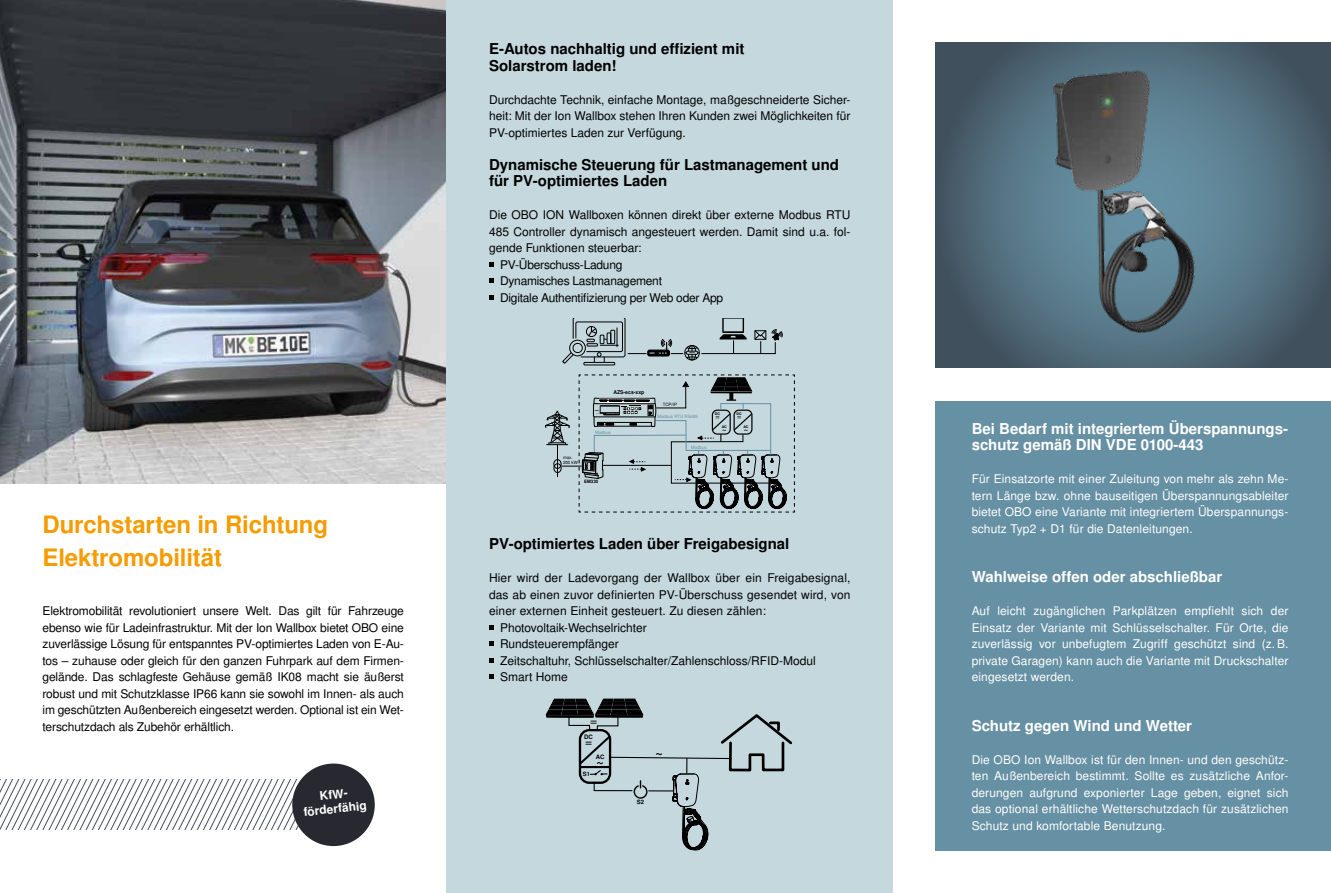
<style>
.page{position:relative;width:1331px;height:893px;background:#fff}
.page>*{position:absolute;margin:0;border:0;box-sizing:border-box;transform-origin:0 0}
.t1{font:700 24px/33px "Nimbus San LOT";letter-spacing:-.005em;color:#f59c00}
.t2{font:700 15px/16.5px "Nimbus San LOT";color:#000}
.t3{font:700 15px/16.5px "Nimbus San LOT";color:#fff}
.t4{font:700 12.6px "Nimbus San LOT";color:#000}
.t5{font:12.15px "Nimbus San LOT";color:#000}
.t6{font:12px/16.5px "Nimbus San LOT";color:#000;text-align:justify}
.t7{font:12px/16.5px "Nimbus San LOT";letter-spacing:.01em;color:#fff;text-align:justify}
.t8{font:12px/16.5px "Nimbus San LOT";letter-spacing:-.02em;color:#000}
.t9{font:700 12px/14.4px "Nimbus San LOT";color:#fff;text-align:center}
.t10{font:700 7.5px "Nimbus San LOT";color:#000}
.t11{font:7.2px "Nimbus San LOT";color:#000}
.t12{font:700 6.15px "Nimbus San LOT";color:#000}
.t13{font:700 5.85px "Nimbus San LOT";color:#000}
.t14{font:700 5.1px "Nimbus San LOT";color:#000}
.t15{font:700 4.5px "Nimbus San LOT";color:#000}
.t16{font:4.35px "Nimbus San LOT";color:#6690a3}
.t17{font:4.35px/5.2px "Nimbus San LOT";color:#000}
.t18{font:700 3.6px "Nimbus San LOT";letter-spacing:-.015em;color:#000}
.t19{font:700 1.8px "Nimbus San LOT";color:#000;scale:1.3 1}
</style>
<div class="page">
<svg style="left:935px;top:43px;width:396px;height:325px;background:#4e6776"></svg>
<img style="left:1050px;top:70px;width:149px;height:264px">
<div style="left:935px;top:401px;width:396px;height:449px;background:#6690a3"></div>
<img style="left:0;top:0;width:446px;height:483px">
<svg style="left:0;top:780px;width:299px;height:50px"></svg>
<div style="left:446px;top:0;width:447px;height:893px;background:#c4d8de"></div>
<div style="left:292px;top:764px;width:83px;height:82px;background:#272830;border-radius:50%"></div>
<svg style="left:562px;top:318px;width:220px;height:47px"></svg>
<svg style="left:545px;top:375px;width:250px;height:138px"></svg>
<svg style="left:546px;top:699px;width:247px;height:152px"></svg>
<svg style="left:489px;top:262px;width:4px;height:5px"></svg>
<svg style="left:489px;top:279px;width:4px;height:4px"></svg>
<svg style="left:489px;top:295px;width:4px;height:5px"></svg>
<svg style="left:489px;top:625px;width:4px;height:5px"></svg>
<svg style="left:489px;top:642px;width:4px;height:4px"></svg>
<svg style="left:489px;top:658px;width:4px;height:5px"></svg>
<svg style="left:489px;top:675px;width:4px;height:4px"></svg>
<h1 class="t1" style="left:43px;top:509px;width:287px">Durchstarten in Richtung<br>Elektromobilität</h1>
<p class="t6" style="left:43px;top:603px;width:363px">Elektromobilität revolutioniert unsere Welt. Das gilt für Fahrzeuge ebenso wie für Ladeinfrastruktur. Mit der Ion Wallbox bietet OBO eine zuverlässige Lösung für entspanntes PV-optimiertes Laden von E-Au&shy;tos – zuhause oder gleich für den ganzen Fuhrpark auf dem Firmen&shy;gelände. Das schlagfeste Gehäuse gemäß IK08 macht sie äußerst robust und mit Schutzklasse IP66 kann sie sowohl im Innen- als auch im geschützten Außenbereich eingesetzt werden. Optional ist ein Wet&shy;terschutzdach als Zubehör erhältlich.</p>
<p class="t9" style="left:301px;top:791px;width:65px;rotate:-6deg">KfW&shy;förderfähig</p>
<p class="t2" style="left:489px;top:41px;width:257px">E-Autos nachhaltig und effizient mit<br>Solarstrom laden!</p>
<p class="t6" style="left:489px;top:91px;width:363px">Durchdachte Technik, einfache Montage, maßgeschneiderte Sicher&shy;heit: Mit der Ion Wallbox stehen Ihren Kunden zwei Möglichkeiten für PV-optimiertes Laden zur Verfügung.</p>
<p class="t2" style="left:489px;top:157px;width:352px">Dynamische Steuerung für Lastmanagement und für PV-optimiertes Laden</p>
<p class="t6" style="left:489px;top:207px;width:363px">Die OBO ION Wallboxen können direkt über externe Modbus RTU 485 Controller dynamisch angesteuert werden. Damit sind u.a. fol&shy;gende Funktionen steuerbar:</p>
<p class="t8" style="left:500px;top:256px;width:225px">PV-Überschuss-Ladung<br>Dynamisches Lastmanagement<br>Digitale Authentifizierung per Web oder App</p>
<p class="t19" style="left:689px;top:352px;width:6px">www</p>
<p class="t14" style="left:613px;top:389px;width:33px">AZS-ecs-xxp</p>
<p class="t17" style="left:563px;top:455px;width:16px">max.<br>200 kW</p>
<p class="t16" style="left:595px;top:430px;width:17px">Modbus</p>
<p class="t15" style="left:584px;top:479px;width:16px">EM330</p>
<p class="t17" style="left:663px;top:402px;width:15px">TCP/IP</p>
<p class="t16" style="left:657px;top:414px;width:42px">Modbus RTU RS485</p>
<p class="t16" style="left:691px;top:445px;width:17px">Modbus</p>
<p class="t18" style="left:715px;top:412px;width:7px">DC</p>
<p class="t11" style="left:715px;top:413px;width:6px">=</p>
<p class="t18" style="left:722px;top:425px;width:7px">AC</p>
<p class="t10" style="left:722px;top:425px;width:6px">~</p>
<p class="t18" style="left:737px;top:412px;width:7px">DC</p>
<p class="t11" style="left:737px;top:413px;width:6px">=</p>
<p class="t18" style="left:743px;top:425px;width:7px">AC</p>
<p class="t10" style="left:744px;top:425px;width:6px">~</p>
<p class="t2" style="left:489px;top:536px;width:302px">PV-optimiertes Laden über Freigabesignal</p>
<p class="t6" style="left:489px;top:570px;width:363px">Hier wird der Ladevorgang der Wallbox über ein Freigabesignal, das ab einen zuvor definierten PV-Überschuss gesendet wird, von einer externen Einheit gesteuert. Zu diesen zählen:</p>
<p class="t6" style="left:500px;top:619px;width:317px;text-align:left">Photovoltaik-Wechselrichter<br>Rundsteuerempfänger<br>Zeitschaltuhr, Schlüsselschalter/Zahlenschloss/RFID-Modul<br>Smart Home</p>
<p class="t5" style="left:590px;top:714px;width:9px">=</p>
<p class="t12" style="left:584px;top:733px;width:10px">DC</p>
<p class="t5" style="left:585px;top:734px;width:9px">=</p>
<p class="t12" style="left:596px;top:753px;width:10px">AC</p>
<p class="t13" style="left:583px;top:771px;width:9px">S1</p>
<p class="t4" style="left:596px;top:754px;width:9px">~</p>
<p class="t4" style="left:655px;top:745px;width:9px">~</p>
<p class="t13" style="left:637px;top:798px;width:9px">S2</p>
<p class="t3" style="left:972px;top:421px;width:318px">Bei Bedarf mit integriertem Überspannungs&shy;schutz gemäß DIN VDE 0100-443</p>
<p class="t7" style="left:972px;top:471px;width:318px">Für Einsatzorte mit einer Zuleitung von mehr als zehn Me&shy;tern Länge bzw. ohne bauseitigen Überspannungsableiter bietet OBO eine Variante mit integriertem Überspannungs&shy;schutz Typ2 + D1 für die Datenleitungen.</p>
<p class="t3" style="left:972px;top:569px;width:252px">Wahlweise offen oder abschließbar</p>
<p class="t7" style="left:972px;top:603px;width:318px">Auf leicht zugänglichen Parkplätzen empfiehlt sich der Einsatz der Variante mit Schlüsselschalter. Für Orte, die zuverlässig vor unbefugtem Zugriff geschützt sind (z.B. private Garagen) kann auch die Variante mit Druckschalter eingesetzt werden.</p>
<p class="t3" style="left:972px;top:718px;width:222px">Schutz gegen Wind und Wetter</p>
<p class="t7" style="left:972px;top:751px;width:318px">Die OBO Ion Wallbox ist für den Innen- und den geschütz&shy;ten Außenbereich bestimmt. Sollte es zusätzliche Anfor&shy;derungen aufgrund exponierter Lage geben, eignet sich das optional erhältliche Wetterschutzdach für zusätzlichen Schutz und komfortable Benutzung.</p>
</div>
